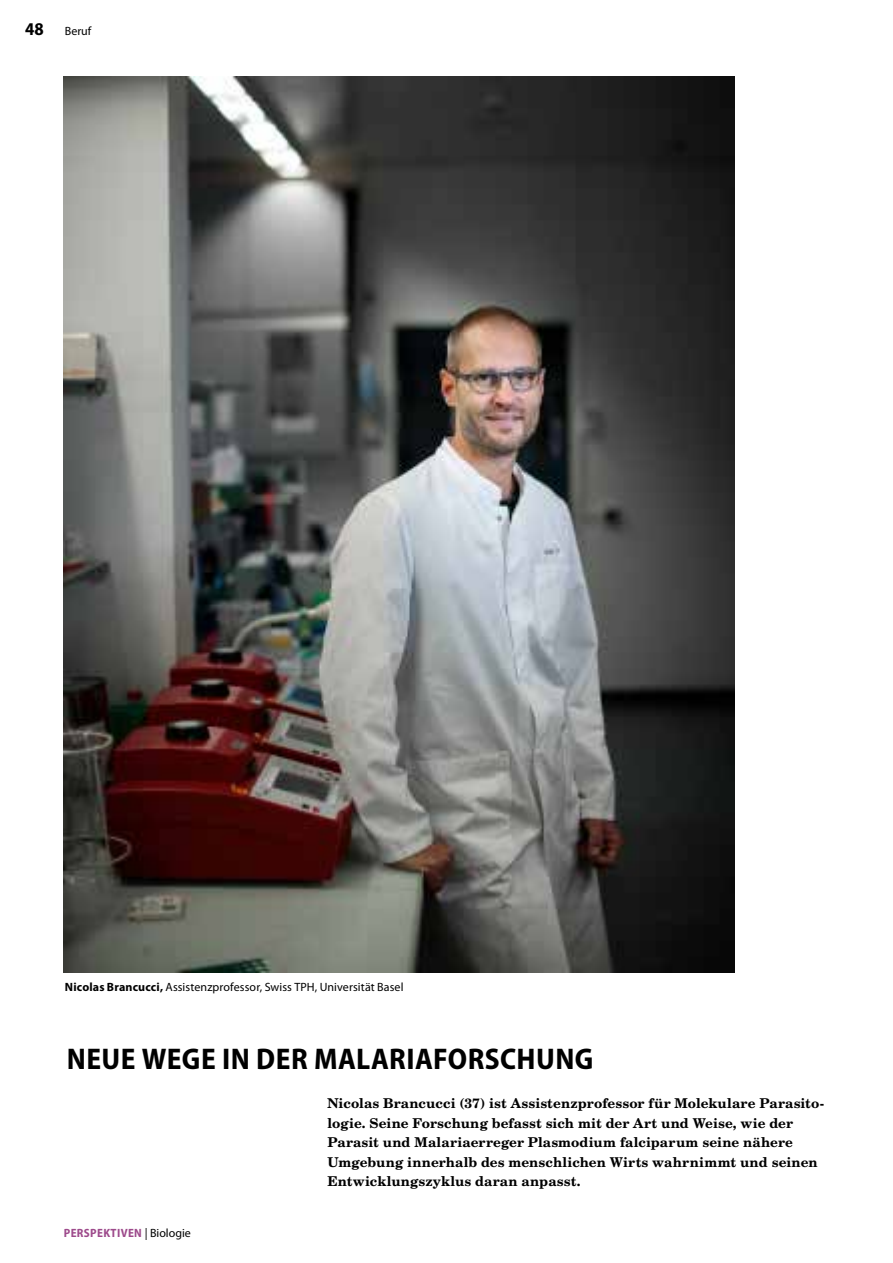
<style>
.page{position:relative;width:893px;height:1263px;background:#fff}
.page>*{position:absolute;margin:0;border:0;box-sizing:border-box;transform-origin:0 0}
.t1{font:700 semi-condensed 30px "Myriad Pro";letter-spacing:.015em;color:#000}
.t2{font:700 semi-condensed 18px "Myriad Pro";color:#000}
.t3{font:700 13.5px/19.5px "New Century Schlbk LT Std";letter-spacing:.01em;color:#000}
.t4{font:12px "Myriad Pro";letter-spacing:.005em;color:#000}
.t5{font:700 semi-condensed 12px "Myriad Pro";letter-spacing:.03em;color:#9d4a8b}
.s1{font-weight:700}
.s2{font-weight:400;font-stretch:normal;color:#000}
</style>
<div class="page">
<img style="left:64px;top:77px;width:671px;height:896px">
<h2 class="t2" style="left:25px;top:17px;width:20px">48</h2>
<p class="t4" style="left:65px;top:23px;width:28px">Beruf</p>
<p class="t4" style="left:65px;top:980px;width:340px"><span class="s1">Nicolas Brancucci,</span> Assistenzprofessor, Swiss TPH, Universität Basel</p>
<h1 class="t1" style="left:67px;top:1040px;width:528px">NEUE WEGE IN DER MALARIAFORSCHUNG</h1>
<p class="t5" style="left:64px;top:1225px;width:129px">PERSPEKTIVEN <span class="s2">| Biologie</span></p>
<p class="t3" style="left:327px;top:1094px;width:498px">Nicolas Brancucci (37) ist Assistenzprofessor für Molekulare Parasito&shy;logie. Seine Forschung befasst sich mit der Art und Weise, wie der Parasit und Malariaerreger Plasmodium falciparum seine nähere Umgebung innerhalb des menschlichen Wirts wahrnimmt und seinen Entwicklungszyklus daran anpasst.</p>
</div>
